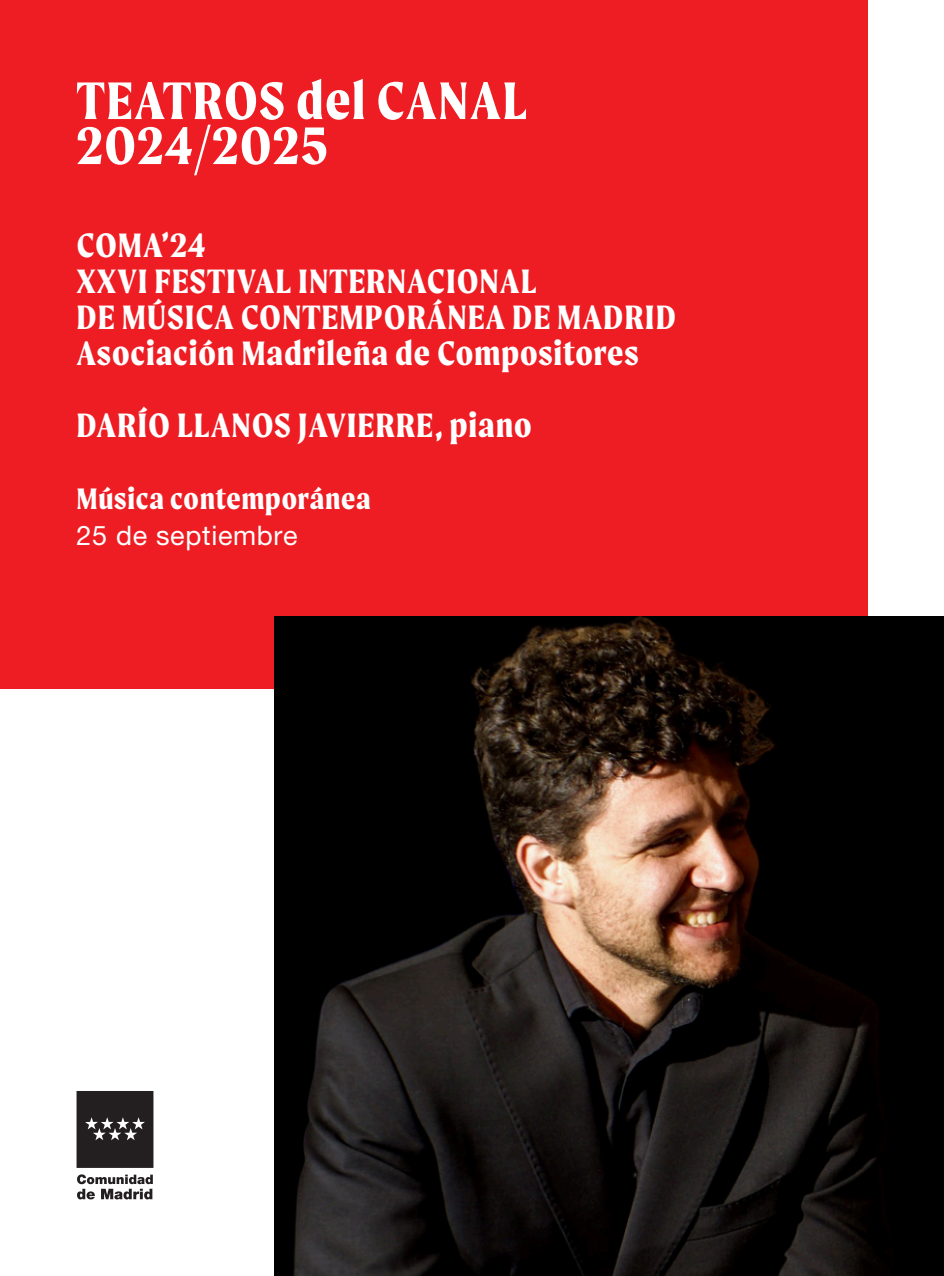
<style>
.page{position:relative;width:944px;height:1276px;background:#fff}
.page>*{position:absolute;margin:0;border:0;box-sizing:border-box;transform-origin:0 0}
.t1{font:700 56.25px "Moret";letter-spacing:.025em;color:#fff}
.t2{font:700 36px "Moret";letter-spacing:.025em;color:#fff}
.t3{font:700 31.5px "Moret";letter-spacing:.025em;color:#fff}
.t4{font:27px "Helvetica Neue LT Pro";letter-spacing:.025em;color:#fff}
</style>
<div class="page">
<div style="left:0;top:0;width:867px;height:689px;background:#ee1d23"></div>
<svg style="left:77px;top:1091px;width:76px;height:77px;background:#302c2d"></svg>
<svg style="left:77px;top:1174px;width:76px;height:25px"></svg>
<img style="left:274px;top:617px;width:670px;height:659px">
<p class="t1" style="left:77px;top:68px;width:452px">TEATROS del CANAL</p>
<p class="t1" style="left:77px;top:113px;width:253px">2024/2025</p>
<p class="t2" style="left:77px;top:224px;width:131px">COMA’24</p>
<p class="t2" style="left:77px;top:260px;width:462px">XXVI FESTIVAL INTERNACIONAL</p>
<p class="t2" style="left:77px;top:296px;width:601px">DE MÚSICA CONTEMPORÁNEA DE MADRID</p>
<p class="t2" style="left:77px;top:332px;width:563px">Asociación Madrileña de Compositores</p>
<p class="t2" style="left:77px;top:404px;width:457px">DARÍO LLANOS JAVIERRE, piano</p>
<p class="t3" style="left:77px;top:480px;width:296px">Música contemporánea</p>
<p class="t4" style="left:77px;top:519px;width:223px">25 de septiembre</p>
</div>
